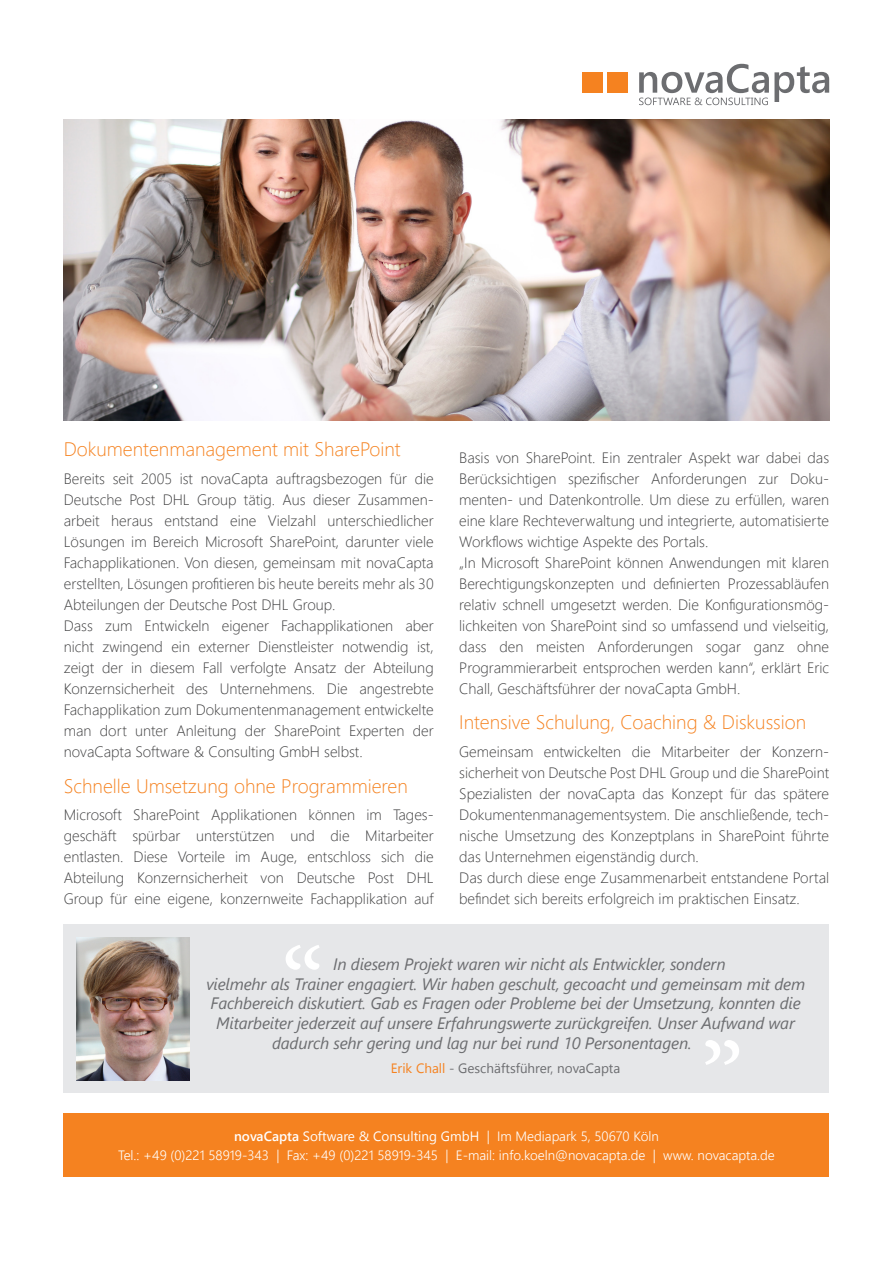
<style>
.page{position:relative;width:893px;height:1263px;background:#fff}
.page>*{position:absolute;margin:0;border:0;box-sizing:border-box;transform-origin:0 0}
.Subtitle_13pt_Body{font:300 19.5px "Segoe UI";color:#f58220}
.Quote_-_text_11_pt{font:italic 16.5px "Segoe UI";letter-spacing:-.01em;color:#6c6d70}
.Body_text_10_pt{font:300 15px/21px "Segoe UI";color:#3e3e3f}
.t1{font:300 13.5px/19.2px "Segoe UI";color:#fff;text-align:center}
.Quote_-_Author_9pt{font:13.5px "Segoe UI";color:#6c6d70}
.s1{color:#f58220}
.s2{font-weight:600}
.s3{font-weight:400}
</style>
<div class="page">
<div style="left:64px;top:1114px;width:765px;height:63px;background:#f58220"></div>
<div style="left:64px;top:925px;width:765px;height:168px;background:#e6e7e9"></div>
<img style="left:77px;top:938px;width:113px;height:142px">
<svg style="left:286px;top:945px;width:33px;height:25px"></svg>
<svg style="left:705px;top:1040px;width:34px;height:25px"></svg>
<img style="left:64px;top:119px;width:765px;height:302px">
<div style="left:583px;top:72px;width:20px;height:21px;background:#f58220"></div>
<div style="left:607px;top:72px;width:21px;height:21px;background:#f58220"></div>
<svg style="left:639px;top:64px;width:190px;height:41px"></svg>
<p class="Subtitle_13pt_Body" style="left:64px;top:434px;width:338px">Dokumentenmanagement mit SharePoint</p>
<p class="Body_text_10_pt" style="left:64px;top:467px;width:371px;text-align:justify">Bereits seit 2005 ist novaCapta auftragsbezogen für die Deutsche Post DHL Group tätig. Aus dieser Zusammen&shy;arbeit heraus entstand eine Vielzahl unterschiedlicher Lösungen im Bereich Microsoft SharePoint, darunter viele Fachapplikationen. Von diesen, gemeinsam mit novaCapta erstellten, Lösungen profitieren bis heute bereits mehr als 30<br>Abteilungen der Deutsche Post DHL Group.</p>
<p class="Body_text_10_pt" style="left:64px;top:614px;width:371px;text-align:justify">Dass zum Entwickeln eigener Fachapplikationen aber nicht zwingend ein externer Dienstleister notwendig ist, zeigt der in diesem Fall verfolgte Ansatz der Abteilung Konzernsicherheit des Unternehmens. Die angestrebte Fachapplikation zum Dokumentenmanagement entwickelte man dort unter Anleitung der SharePoint Experten der novaCapta Software &amp; Consulting GmbH selbst.</p>
<p class="Subtitle_13pt_Body" style="left:64px;top:770px;width:346px">Schnelle Umsetzung ohne Programmieren</p>
<p class="Body_text_10_pt" style="left:64px;top:803px;width:371px">Microsoft SharePoint Applikationen können im Tages&shy;geschäft spürbar unterstützen und die Mitarbeiter entlasten. Diese Vorteile im Auge, entschloss sich die Abteilung Konzernsicherheit von Deutsche Post DHL Group für eine eigene, konzernweite Fachapplikation auf</p>
<p class="Body_text_10_pt" style="left:459px;top:446px;width:371px">Basis von SharePoint. Ein zentraler Aspekt war dabei das Berücksichtigen spezifischer Anforderungen zur Doku&shy;menten- und Datenkontrolle. Um diese zu erfüllen, waren eine klare Rechteverwaltung und integrierte, automatisierte Workflows wichtige Aspekte des Portals.</p>
<p class="Body_text_10_pt" style="left:459px;top:551px;width:371px;text-align:justify">„In Microsoft SharePoint können Anwendungen mit klaren Berechtigungskonzepten und definierten Prozessabläufen relativ schnell umgesetzt werden. Die Konfigurationsmög&shy;lichkeiten von SharePoint sind so umfassend und vielseitig, dass den meisten Anforderungen sogar ganz ohne Programmierarbeit entsprochen werden kann“, erklärt Eric Chall, Geschäftsführer der novaCapta GmbH.</p>
<p class="Subtitle_13pt_Body" style="left:459px;top:707px;width:348px">Intensive Schulung, Coaching &amp; Diskussion</p>
<p class="Body_text_10_pt" style="left:459px;top:740px;width:371px">Gemeinsam entwickelten die Mitarbeiter der Konzern&shy;sicherheit von Deutsche Post DHL Group und die SharePoint Spezialisten der novaCapta das Konzept für das spätere Dokumentenmanagementsystem. Die anschließende, tech&shy;nische Umsetzung des Konzeptplans in SharePoint führte das Unternehmen eigenständig durch.</p>
<p class="Body_text_10_pt" style="left:459px;top:866px;width:371px">Das durch diese enge Zusammenarbeit entstandene Portal befindet sich bereits erfolgreich im praktischen Einsatz.</p>
<p class="Quote_-_text_11_pt" style="left:333px;top:952px;width:394px">In diesem Projekt waren wir nicht als Entwickler, sondern</p>
<p class="Quote_-_text_11_pt" style="left:206px;top:972px;width:601px">vielmehr als Trainer engagiert. Wir haben geschult, gecoacht und gemeinsam mit dem</p>
<p class="Quote_-_text_11_pt" style="left:211px;top:992px;width:592px">Fachbereich diskutiert. Gab es Fragen oder Probleme bei der Umsetzung, konnten die</p>
<p class="Quote_-_text_11_pt" style="left:216px;top:1012px;width:580px">Mitarbeiter jederzeit auf unsere Erfahrungswerte zurückgreifen. Unser Aufwand war</p>
<p class="Quote_-_text_11_pt" style="left:272px;top:1032px;width:421px">dadurch sehr gering und lag nur bei rund 10 Personentagen.</p>
<p class="Quote_-_Author_9pt" style="left:391px;top:1057px;width:231px"><span class="s1">Erik Chall</span> - Geschäftsführer, novaCapta</p>
<p class="t1" style="left:118px;top:1126px;width:658px"><span class="s2">novaCapta</span> <span class="s3">Software &amp; Consulting GmbH</span> | Im Mediapark 5, 50670 Köln<br>Tel.: +49 (0)221 58919-343 | Fax: +49 (0)221 58919-345 | E-mail: info.koeln@novacapta.de | www. novacapta.de</p>
</div>
